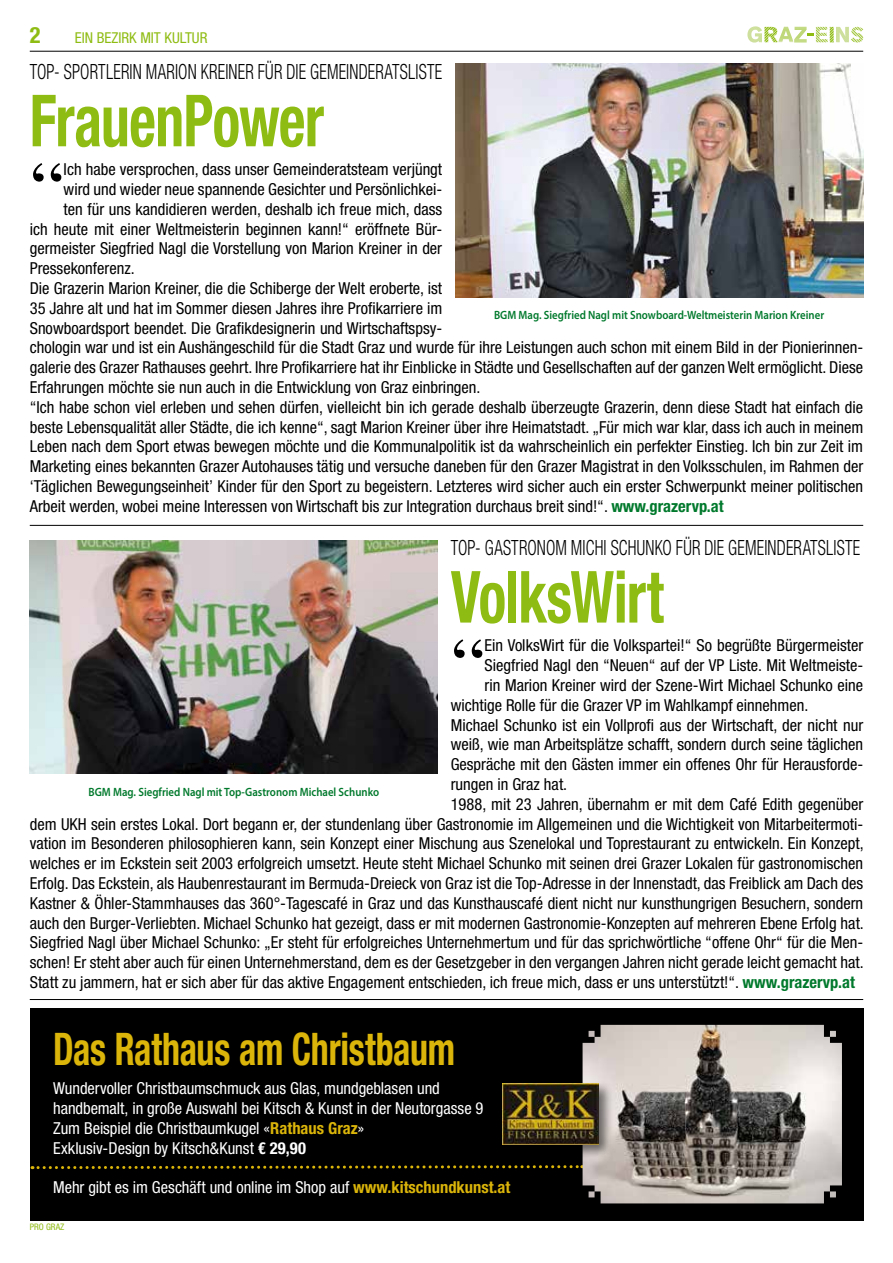
<style>
.page{position:relative;width:893px;height:1263px;background:#fff}
.page>*{position:absolute;margin:0;border:0;box-sizing:border-box;transform-origin:0 0}
.t1{font:76.35px "Times LT Std";color:#000}
.t2{font:700 condensed 72px "Helvetica Neue LT Std";letter-spacing:-.015em;color:#8fbc13;scale:.8 1}
.t3{font:700 condensed 45px "Helvetica Neue LT Std";letter-spacing:-.01em;color:#dbb50a;scale:.8 1}
.t4{font:700 condensed 22.5px "Helvetica Neue LT Std";color:#8fbc13}
.t5{font:300 condensed 21px "Helvetica Neue LT Std";letter-spacing:.01em;color:#000;scale:.8 1}
.t6{font:condensed 16.5px "Helvetica Neue LT Std";color:#000}
.t7{font:condensed 16.5px/19.8px "Helvetica Neue LT Std";letter-spacing:-.005em;color:#fff}
.t8{font:condensed 15px "Helvetica Neue LT Std";color:#8fbc13}
.t9{font:600 12px "Myriad Pro";color:#00792c;scale:.9 1}
.t10{font:condensed 9px "Helvetica Neue LT Std";letter-spacing:.005em;color:#8fbc13}
.s1{font-weight:700;color:#00792c}
.s2{font-weight:700;color:#dbb50a}
.s3{font-weight:700}
</style>
<div class="page">
<div style="left:30px;top:1008px;width:833px;height:212px;background:#000"></div>
<hr style="left:30px;top:51px;width:833px;height:1px;background:#000">
<svg style="left:747px;top:26px;width:116px;height:17px"></svg>
<hr style="left:30px;top:525px;width:833px;height:1px;background:#000">
<hr style="left:30px;top:999px;width:833px;height:1px;background:#000">
<svg style="left:32px;top:1164px;width:551px;height:6px"></svg>
<img style="left:455px;top:64px;width:408px;height:234px">
<img style="left:30px;top:540px;width:408px;height:234px">
<img style="left:583px;top:1025px;width:259px;height:178px">
<div style="left:500px;top:1081px;width:114px;height:79px;background:#000;opacity:.55"></div>
<img style="left:503px;top:1084px;width:96px;height:61px">
<h3 class="t4" style="left:30px;top:21px;width:12px">2</h3>
<p class="t8" style="left:75px;top:29px;width:134px">EIN BEZIRK MIT KULTUR</p>
<p class="t5" style="left:30px;top:59px;width:517px">TOP- SPORTLERIN MARION KREINER FÜR DIE GEMEINDERATSLISTE</p>
<h2 class="t2" style="left:30px;top:77px;width:369px">FrauenPower</h2>
<h1 class="t1" style="left:30px;top:146px;width:35px">“</h1>
<p class="t6" style="left:64px;top:160px;width:380px">Ich habe versprochen, dass unser Gemeinderatsteam verjüngt</p>
<p class="t6" style="left:64px;top:179px;width:380px">wird und wieder neue spannende Gesichter und Persönlichkei-</p>
<p class="t6" style="left:64px;top:199px;width:380px">ten für uns kandidieren werden, deshalb ich freue mich, dass</p>
<p class="t6" style="left:30px;top:219px;width:414px">ich heute mit einer Weltmeisterin beginnen kann!“ eröffnete Bür-</p>
<p class="t6" style="left:30px;top:239px;width:414px">germeister Siegfried Nagl die Vorstellung von Marion Kreiner in der</p>
<p class="t6" style="left:30px;top:259px;width:107px">Pressekonferenz.</p>
<p class="t6" style="left:30px;top:278px;width:414px">Die Grazerin Marion Kreiner, die die Schiberge der Welt eroberte, ist</p>
<p class="t6" style="left:30px;top:298px;width:414px">35 Jahre alt und hat im Sommer diesen Jahres ihre Profikarriere im</p>
<p class="t6" style="left:30px;top:318px;width:414px">Snowboardsport beendet. Die Grafikdesignerin und Wirtschaftspsy-</p>
<p class="t6" style="left:30px;top:338px;width:835px">chologin war und ist ein Aushängeschild für die Stadt Graz und wurde für ihre Leistungen auch schon mit einem Bild in der Pionierinnen-</p>
<p class="t6" style="left:30px;top:358px;width:835px">galerie des Grazer Rathauses geehrt. Ihre Profikarriere hat ihr Einblicke in Städte und Gesellschaften auf der ganzen Welt ermöglicht. Diese</p>
<p class="t6" style="left:30px;top:377px;width:452px">Erfahrungen möchte sie nun auch in die Entwicklung von Graz einbringen.</p>
<p class="t6" style="left:30px;top:397px;width:835px">“Ich habe schon viel erleben und sehen dürfen, vielleicht bin ich gerade deshalb überzeugte Grazerin, denn diese Stadt hat einfach die</p>
<p class="t6" style="left:30px;top:417px;width:835px">beste Lebensqualität aller Städte, die ich kenne“, sagt Marion Kreiner über ihre Heimatstadt. „Für mich war klar, dass ich auch in meinem</p>
<p class="t6" style="left:30px;top:437px;width:835px">Leben nach dem Sport etwas bewegen möchte und die Kommunalpolitik ist da wahrscheinlich ein perfekter Einstieg. Ich bin zur Zeit im</p>
<p class="t6" style="left:30px;top:457px;width:835px">Marketing eines bekannten Grazer Autohauses tätig und versuche daneben für den Grazer Magistrat in den Volksschulen, im Rahmen der</p>
<p class="t6" style="left:30px;top:476px;width:835px">‘Täglichen Bewegungseinheit’ Kinder für den Sport zu begeistern. Letzteres wird sicher auch ein erster Schwerpunkt meiner politischen</p>
<p class="t6" style="left:30px;top:496px;width:695px">Arbeit werden, wobei meine Interessen von Wirtschaft bis zur Integration durchaus breit sind!“. <span class="s1">www.grazervp.at</span></p>
<p class="t5" style="left:451px;top:536px;width:513px">TOP- GASTRONOM MICHI SCHUNKO FÜR DIE GEMEINDERATSLISTE</p>
<h2 class="t2" style="left:451px;top:553px;width:268px">VolksWirt</h2>
<h1 class="t1" style="left:451px;top:622px;width:35px">“</h1>
<p class="t6" style="left:485px;top:636px;width:380px">Ein VolksWirt für die Volkspartei!“ So begrüßte Bürgermeister</p>
<p class="t6" style="left:485px;top:656px;width:380px">Siegfried Nagl den “Neuen“ auf der VP Liste. Mit Weltmeiste-</p>
<p class="t6" style="left:485px;top:676px;width:380px">rin Marion Kreiner wird der Szene-Wirt Michael Schunko eine</p>
<p class="t6" style="left:451px;top:695px;width:359px">wichtige Rolle für die Grazer VP im Wahlkampf einnehmen.</p>
<p class="t6" style="left:451px;top:715px;width:414px">Michael Schunko ist ein Vollprofi aus der Wirtschaft, der nicht nur</p>
<p class="t6" style="left:451px;top:735px;width:414px">weiß, wie man Arbeitsplätze schafft, sondern durch seine täglichen</p>
<p class="t6" style="left:451px;top:755px;width:414px">Gespräche mit den Gästen immer ein offenes Ohr für Herausforde-</p>
<p class="t6" style="left:451px;top:775px;width:118px">rungen in Graz hat.</p>
<p class="t6" style="left:451px;top:794px;width:414px">1988, mit 23 Jahren, übernahm er mit dem Café Edith gegenüber</p>
<p class="t6" style="left:30px;top:814px;width:835px">dem UKH sein erstes Lokal. Dort begann er, der stundenlang über Gastronomie im Allgemeinen und die Wichtigkeit von Mitarbeitermoti-</p>
<p class="t6" style="left:30px;top:834px;width:835px">vation im Besonderen philosophieren kann, sein Konzept einer Mischung aus Szenelokal und Toprestaurant zu entwickeln. Ein Konzept,</p>
<p class="t6" style="left:30px;top:854px;width:835px">welches er im Eckstein seit 2003 erfolgreich umsetzt. Heute steht Michael Schunko mit seinen drei Grazer Lokalen für gastronomischen</p>
<p class="t6" style="left:30px;top:874px;width:835px">Erfolg. Das Eckstein, als Haubenrestaurant im Bermuda-Dreieck von Graz ist die Top-Adresse in der Innenstadt, das Freiblick am Dach des</p>
<p class="t6" style="left:30px;top:893px;width:835px">Kastner &amp; Öhler-Stammhauses das 360°-Tagescafé in Graz und das Kunsthauscafé dient nicht nur kunsthungrigen Besuchern, sondern</p>
<p class="t6" style="left:30px;top:913px;width:836px">auch den Burger-Verliebten. Michael Schunko hat gezeigt, dass er mit modernen Gastronomie-Konzepten auf mehreren Ebene Erfolg hat.</p>
<p class="t6" style="left:30px;top:933px;width:835px">Siegfried Nagl über Michael Schunko: „Er steht für erfolgreiches Unternehmertum und für das sprichwörtliche “offene Ohr“ für die Men-</p>
<p class="t6" style="left:30px;top:953px;width:835px">schen! Er steht aber auch für einen Unternehmerstand, dem es der Gesetzgeber in den vergangen Jahren nicht gerade leicht gemacht hat.</p>
<p class="t6" style="left:30px;top:973px;width:827px">Statt zu jammern, hat er sich aber für das aktive Engagement entschieden, ich freue mich, dass er uns unterstützt!“. <span class="s1">www.grazervp.at</span></p>
<p class="t9" style="left:494px;top:308px;width:368px">BGM Mag. Siegfried Nagl mit Snowboard-Weltmeisterin Marion Kreiner</p>
<p class="t9" style="left:89px;top:784px;width:324px">BGM Mag. Siegfried Nagl mit Top-Gastronom Michael Schunko</p>
<h3 class="t3" style="left:53px;top:1022px;width:504px">Das Rathaus am Christbaum</h3>
<p class="t7" style="left:53px;top:1078px;width:432px">Wundervoller Christbaumschmuck aus Glas, mundgeblasen und handbemalt, in große Auswahl bei Kitsch &amp; Kunst in der Neutorgasse 9<br>Zum Beispiel die Christbaumkugel «<span class="s2">Rathaus Graz</span>»<br>Exklusiv-Design by Kitsch&amp;Kunst <span class="s3">€ 29,90</span></p>
<p class="t7" style="left:53px;top:1177px;width:459px">Mehr gibt es im Geschäft und online im Shop auf <span class="s2">www.kitschundkunst.at</span></p>
<p class="t10" style="left:30px;top:1222px;width:36px">PRO GRAZ</p>
</div>
